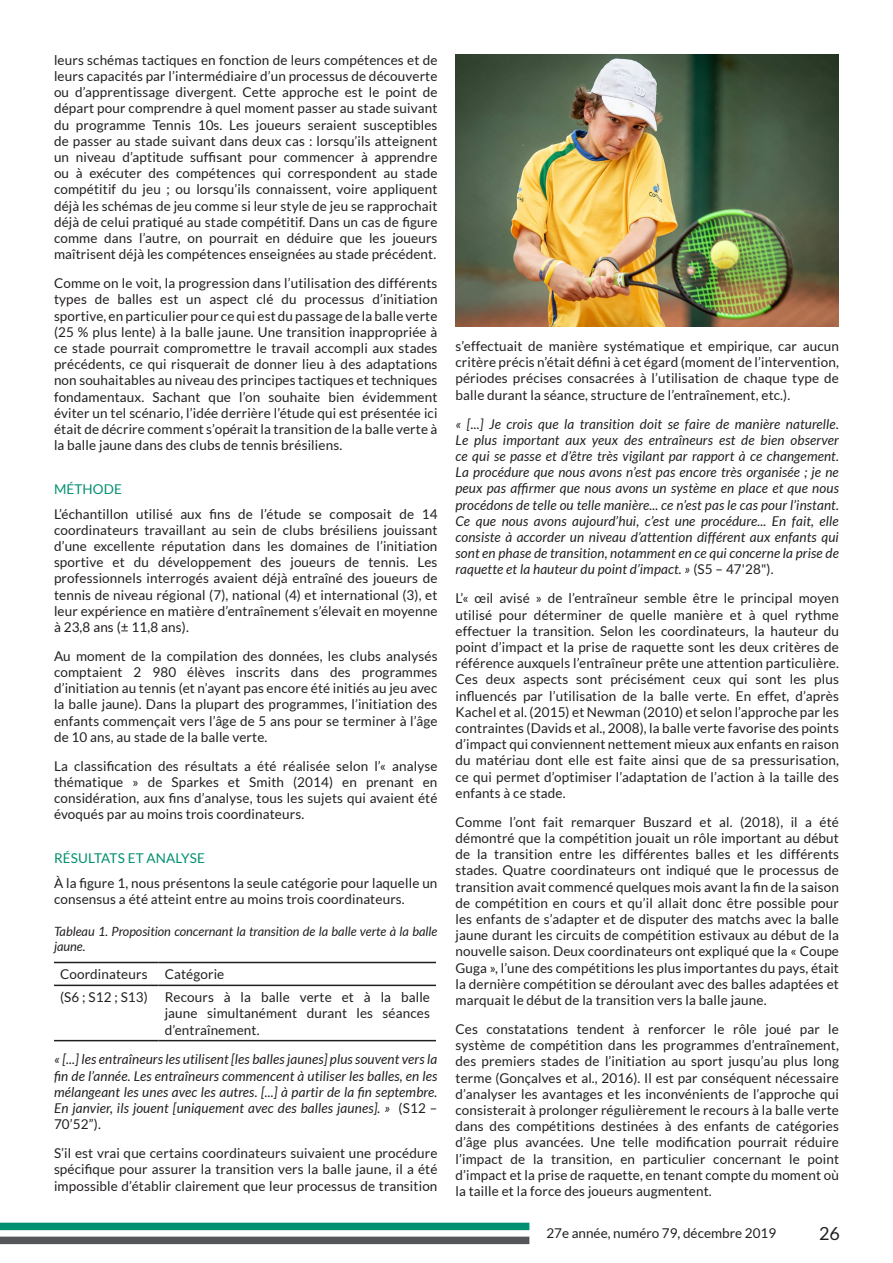
<style>
.page{position:relative;width:893px;height:1263px;background:#fff}
.page>*{position:absolute;margin:0;border:0;box-sizing:border-box;transform-origin:0 0}
.t1{font:18px "Lato";color:#231f20}
.t2{font:13.5px/16.2px "Lato";letter-spacing:.01em;color:#231f20;text-align:justify}
.t3{font:italic 13.5px/16.2px "Lato";letter-spacing:.01em;color:#231f20;text-align:justify}
.Titulos_verdes{font:13.5px "Lato";letter-spacing:.01em;color:#008f70}
.Pie_de_Gráfica{font:italic 12.75px/15.3px "Lato";color:#231f20}
.s1{font-style:normal}
</style>
<div class="page">
<div style="left:0;top:1223px;width:529px;height:7px;background:#008f70"></div>
<div style="left:0;top:1236px;width:529px;height:8px;background:#54565a;border:2px solid #54565a"></div>
<hr style="left:54px;top:962px;width:105px;height:1px;background:#231f20">
<hr style="left:159px;top:962px;width:277px;height:1px;background:#231f20">
<hr style="left:54px;top:984px;width:105px;height:2px;background:#231f20">
<hr style="left:159px;top:984px;width:277px;height:2px;background:#231f20">
<hr style="left:54px;top:1040px;width:105px;height:1px;background:#231f20">
<hr style="left:159px;top:1040px;width:277px;height:1px;background:#231f20">
<img style="left:455px;top:54px;width:384px;height:272px">
<p class="t2" style="left:54px;top:52px;width:385px">leurs schémas tactiques en fonction de leurs compétences et de leurs capacités par l’intermédiaire d’un processus de découverte ou d’apprentissage divergent. Cette approche est le point de départ pour comprendre à quel moment passer au stade suivant du programme Tennis 10s. Les joueurs seraient susceptibles de passer au stade suivant dans deux cas : lorsqu’ils atteignent un niveau d’aptitude suffisant pour commencer à apprendre ou à exécuter des compétences qui correspondent au stade compétitif du jeu ; ou lorsqu’ils connaissent, voire appliquent déjà les schémas de jeu comme si leur style de jeu se rapprochait déjà de celui pratiqué au stade compétitif. Dans un cas de figure comme dans l’autre, on pourrait en déduire que les joueurs maîtrisent déjà les compétences enseignées au stade précédent.</p>
<p class="t2" style="left:54px;top:275px;width:385px">Comme on le voit, la progression dans l’utilisation des différents types de balles est un aspect clé du processus d’initiation sportive, en particulier pour ce qui est du passage de la balle verte (25 % plus lente) à la balle jaune. Une transition inappropriée à ce stade pourrait compromettre le travail accompli aux stades précédents, ce qui risquerait de donner lieu à des adaptations non souhaitables au niveau des principes tactiques et techniques fondamentaux. Sachant que l’on souhaite bien évidemment éviter un tel scénario, l’idée derrière l’étude qui est présentée ici était de décrire comment s’opérait la transition de la balle verte à la balle jaune dans des clubs de tennis brésiliens.</p>
<p class="Titulos_verdes" style="left:54px;top:481px;width:70px">MÉTHODE</p>
<p class="t2" style="left:54px;top:505px;width:385px">L’échantillon utilisé aux fins de l’étude se composait de 14 coordinateurs travaillant au sein de clubs brésiliens jouissant d’une excellente réputation dans les domaines de l’initiation sportive et du développement des joueurs de tennis. Les professionnels interrogés avaient déjà entraîné des joueurs de tennis de niveau régional (7), national (4) et international (3), et leur expérience en matière d’entraînement s’élevait en moyenne à 23,8 ans (± 11,8 ans).</p>
<p class="t2" style="left:54px;top:648px;width:385px">Au moment de la compilation des données, les clubs analysés comptaient 2 980 élèves inscrits dans des programmes d’initiation au tennis (et n’ayant pas encore été initiés au jeu avec la balle jaune). Dans la plupart des programmes, l’initiation des enfants commençait vers l’âge de 5 ans pour se terminer à l’âge de 10 ans, au stade de la balle verte.</p>
<p class="t2" style="left:54px;top:758px;width:385px">La classification des résultats a été réalisée selon l’« analyse thématique » de Sparkes et Smith (2014) en prenant en considération, aux fins d’analyse, tous les sujets qui avaient été évoqués par au moins trois coordinateurs.</p>
<p class="Titulos_verdes" style="left:54px;top:850px;width:152px">RÉSULTATS ET ANALYSE</p>
<p class="t2" style="left:54px;top:874px;width:385px">À la figure 1, nous présentons la seule catégorie pour laquelle un consensus a été atteint entre au moins trois coordinateurs.</p>
<p class="Pie_de_Gráfica" style="left:54px;top:924px;width:385px">Tableau 1. Proposition concernant la transition de la balle verte à la balle jaune.</p>
<p class="t2" style="left:60px;top:966px;width:89px">Coordinateurs</p>
<p class="t2" style="left:165px;top:966px;width:61px">Catégorie</p>
<p class="t2" style="left:60px;top:989px;width:89px">(S6 ; S12 ; S13)</p>
<p class="t2" style="left:165px;top:989px;width:267px">Recours à la balle verte et à la balle jaune simultanément durant les séances d’entraînement.</p>
<p class="t3" style="left:54px;top:1052px;width:385px">« [...] les entraîneurs les utilisent [les balles jaunes] plus souvent vers la fin de l’année. Les entraîneurs commencent à utiliser les balles, en les mélangeant les unes avec les autres. [...] à partir de la fin septembre.<br>En janvier, ils jouent [uniquement avec des balles jaunes]. » <span class="s1">(S12 – 70’52”).</span></p>
<p class="t2" style="left:54px;top:1145px;width:385px">S’il est vrai que certains coordinateurs suivaient une procédure spécifique pour assurer la transition vers la balle jaune, il a été impossible d’établir clairement que leur processus de transition</p>
<p class="t2" style="left:455px;top:338px;width:385px">s’effectuait de manière systématique et empirique, car aucun critère précis n’était défini à cet égard (moment de l’intervention, périodes précises consacrées à l’utilisation de chaque type de balle durant la séance, structure de l’entraînement, etc.).</p>
<p class="t3" style="left:455px;top:416px;width:385px">« [...] Je crois que la transition doit se faire de manière naturelle.<br>Le plus important aux yeux des entraîneurs est de bien observer ce qui se passe et d’être très vigilant par rapport à ce changement.<br>La procédure que nous avons n’est pas encore très organisée ; je ne peux pas affirmer que nous avons un système en place et que nous procédons de telle ou telle manière... ce n’est pas le cas pour l’instant.<br>Ce que nous avons aujourd’hui, c’est une procédure... En fait, elle consiste à accorder un niveau d’attention différent aux enfants qui sont en phase de transition, notamment en ce qui concerne la prise de raquette et la hauteur du point d’impact. » <span class="s1">(S5 – 47'28").</span></p>
<p class="t2" style="left:455px;top:590px;width:385px">L’« œil avisé » de l’entraîneur semble être le principal moyen utilisé pour déterminer de quelle manière et à quel rythme effectuer la transition. Selon les coordinateurs, la hauteur du point d’impact et la prise de raquette sont les deux critères de référence auxquels l’entraîneur prête une attention particulière.<br>Ces deux aspects sont précisément ceux qui sont les plus influencés par l’utilisation de la balle verte. En effet, d’après Kachel et al. (2015) et Newman (2010) et selon l’approche par les contraintes (Davids et al., 2008), la balle verte favorise des points d’impact qui conviennent nettement mieux aux enfants en raison du matériau dont elle est faite ainsi que de sa pressurisation, ce qui permet d’optimiser l’adaptation de l’action à la taille des enfants à ce stade.</p>
<p class="t2" style="left:455px;top:814px;width:385px">Comme l’ont fait remarquer Buszard et al. (2018), il a été démontré que la compétition jouait un rôle important au début de la transition entre les différentes balles et les différents stades. Quatre coordinateurs ont indiqué que le processus de transition avait commencé quelques mois avant la fin de la saison de compétition en cours et qu’il allait donc être possible pour les enfants de s’adapter et de disputer des matchs avec la balle jaune durant les circuits de compétition estivaux au début de la nouvelle saison. Deux coordinateurs ont expliqué que la « Coupe Guga », l’une des compétitions les plus importantes du pays, était la dernière compétition se déroulant avec des balles adaptées et marquait le début de la transition vers la balle jaune.</p>
<p class="t2" style="left:455px;top:1021px;width:385px">Ces constatations tendent à renforcer le rôle joué par le système de compétition dans les programmes d’entraînement, des premiers stades de l’initiation au sport jusqu’au plus long terme (Gonçalves et al., 2016). Il est par conséquent nécessaire d’analyser les avantages et les inconvénients de l’approche qui consisterait à prolonger régulièrement le recours à la balle verte dans des compétitions destinées à des enfants de catégories d’âge plus avancées. Une telle modification pourrait réduire l’impact de la transition, en particulier concernant le point d’impact et la prise de raquette, en tenant compte du moment où la taille et la force des joueurs augmentent.</p>
<p class="t2" style="left:546px;top:1224px;width:231px">27e année, numéro 79, décembre 2019</p>
<h1 class="t1" style="left:819px;top:1223px;width:22px">26</h1>
</div>
